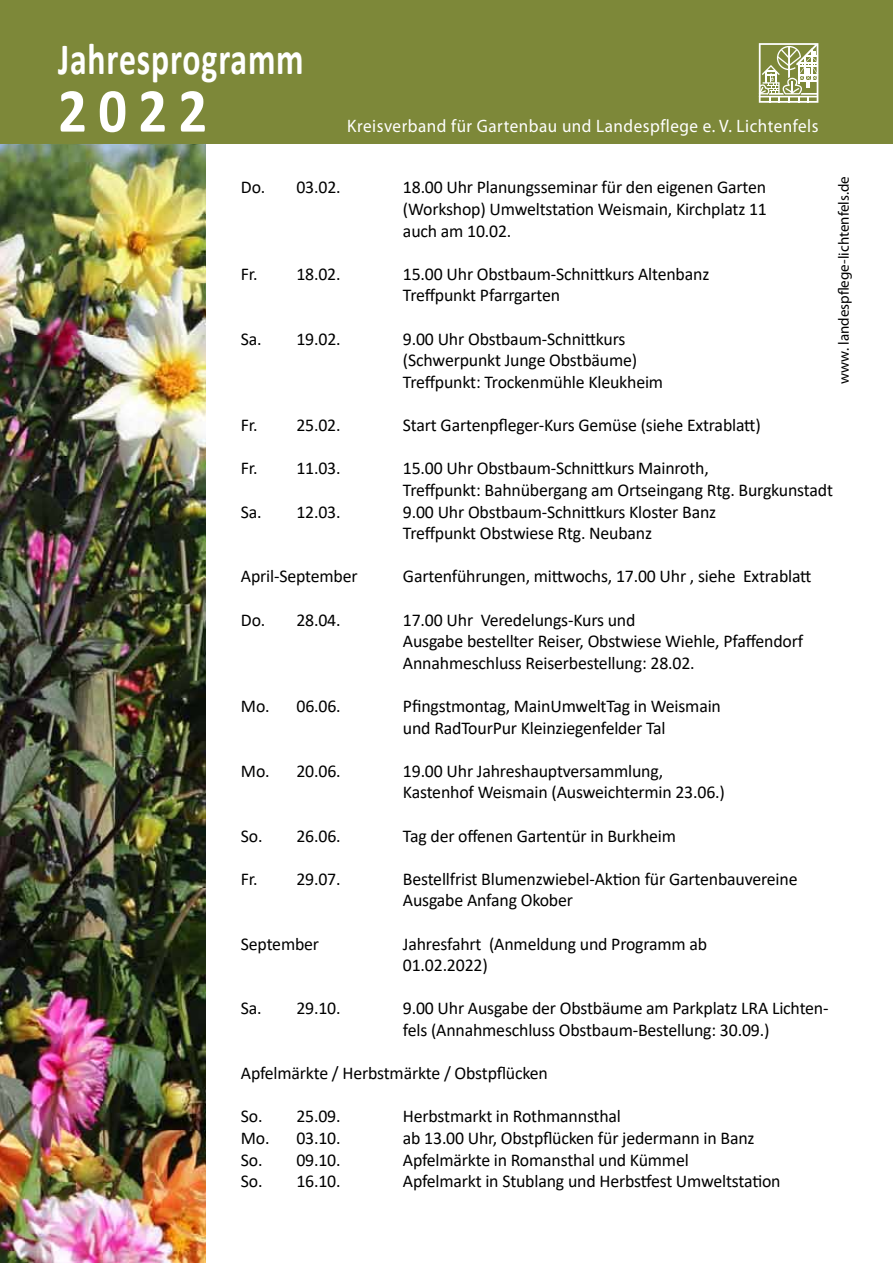
<style>
.page{position:relative;width:893px;height:1263px;background:#fff}
.page>*{position:absolute;margin:0;border:0;box-sizing:border-box;transform-origin:0 0}
.t1{font:700 63px "Calibri";color:#fff;scale:.9 1}
.t2{font:700 45px "Calibri";letter-spacing:.025em;color:#fff;scale:.75 1}
.t3{font:18px/21.6px "Calibri";letter-spacing:-.01em;color:#000}
.t4{font:18px "Myriad Pro";letter-spacing:.03em;color:#fff;scale:.95 1}
.t5{font:15px "Myriad Pro";color:#000}
</style>
<div class="page">
<img style="left:0;top:144px;width:206px;height:1119px">
<div style="left:0;top:0;width:893px;height:144px;background:#7d8839"></div>
<svg style="left:759px;top:43px;width:59px;height:60px"></svg>
<h2 class="t2" style="left:58px;top:27px;width:329px">Jahresprogramm</h2>
<h1 class="t1" style="left:58px;top:66px;width:167px">2022</h1>
<p class="t4" style="left:347px;top:115px;width:498px">Kreisverband für Gartenbau und Landespflege e. V. Lichtenfels</p>
<p class="t5" style="left:835px;top:384px;width:209px;rotate:-90deg">www. landespflege-lichtenfels.de</p>
<p class="t3" style="left:241px;top:176px;width:101px">Do. 03.02.</p>
<p class="t3" style="left:403px;top:176px;width:366px;text-align:justify">18.00 Uhr Planungsseminar für den eigenen Garten (Workshop) Umweltstation Weismain, Kirchplatz 11 auch am 10.02.</p>
<p class="t3" style="left:241px;top:263px;width:101px">Fr. 18.02.</p>
<p class="t3" style="left:403px;top:263px;width:308px">15.00 Uhr Obstbaum-Schnittkurs Altenbanz<br>Treffpunkt Pfarrgarten</p>
<p class="t3" style="left:241px;top:327px;width:101px">Sa. 19.02.</p>
<p class="t3" style="left:403px;top:327px;width:262px">9.00 Uhr Obstbaum-Schnittkurs (Schwerpunkt Junge Obstbäume)<br>Treffpunkt: Trockenmühle Kleukheim</p>
<p class="t3" style="left:241px;top:414px;width:101px">Fr. 25.02.</p>
<p class="t3" style="left:403px;top:414px;width:359px">Start Gartenpfleger-Kurs Gemüse (siehe Extrablatt)</p>
<p class="t3" style="left:241px;top:457px;width:101px">Fr. 11.03.</p>
<p class="t3" style="left:403px;top:457px;width:432px">15.00 Uhr Obstbaum-Schnittkurs Mainroth,<br>Treffpunkt: Bahnübergang am Ortseingang Rtg. Burgkunstadt</p>
<p class="t3" style="left:241px;top:500px;width:101px">Sa. 12.03.</p>
<p class="t3" style="left:403px;top:500px;width:315px">9.00 Uhr Obstbaum-Schnittkurs Kloster Banz<br>Treffpunkt Obstwiese Rtg. Neubanz</p>
<p class="t3" style="left:241px;top:565px;width:118px">April-September</p>
<p class="t3" style="left:403px;top:565px;width:410px">Gartenführungen, mittwochs, 17.00 Uhr , siehe Extrablatt</p>
<p class="t3" style="left:241px;top:608px;width:101px">Do. 28.04.</p>
<p class="t3" style="left:403px;top:608px;width:402px">17.00 Uhr Veredelungs-Kurs und<br>Ausgabe bestellter Reiser, Obstwiese Wiehle, Pfaffendorf<br>Annahmeschluss Reiserbestellung: 28.02.</p>
<p class="t3" style="left:241px;top:695px;width:101px">Mo. 06.06.</p>
<p class="t3" style="left:403px;top:695px;width:319px">Pfingstmontag, MainUmweltTag in Weismain und RadTourPur Kleinziegenfelder Tal</p>
<p class="t3" style="left:241px;top:759px;width:101px">Mo. 20.06.</p>
<p class="t3" style="left:403px;top:759px;width:323px">19.00 Uhr Jahreshauptversammlung,<br>Kastenhof Weismain (Ausweichtermin 23.06.)</p>
<p class="t3" style="left:241px;top:824px;width:101px">So. 26.06.</p>
<p class="t3" style="left:403px;top:824px;width:275px">Tag der offenen Gartentür in Burkheim</p>
<p class="t3" style="left:241px;top:867px;width:101px">Fr. 29.07.</p>
<p class="t3" style="left:403px;top:867px;width:396px">Bestellfrist Blumenzwiebel-Aktion für Gartenbauvereine<br>Ausgabe Anfang Okober</p>
<p class="t3" style="left:241px;top:932px;width:80px">September</p>
<p class="t3" style="left:403px;top:932px;width:306px">Jahresfahrt (Anmeldung und Programm ab<br>01.02.2022)</p>
<p class="t3" style="left:241px;top:997px;width:101px">Sa. 29.10.</p>
<p class="t3" style="left:403px;top:997px;width:427px">9.00 Uhr Ausgabe der Obstbäume am Parkplatz LRA Lichten&shy;fels (Annahmeschluss Obstbaum-Bestellung: 30.09.)</p>
<p class="t3" style="left:241px;top:1062px;width:308px">Apfelmärkte / Herbstmärkte / Obstpflücken</p>
<p class="t3" style="left:241px;top:1105px;width:101px">So. 25.09.</p>
<p class="t3" style="left:403px;top:1105px;width:220px">Herbstmarkt in Rothmannsthal</p>
<p class="t3" style="left:241px;top:1127px;width:101px">Mo. 03.10.</p>
<p class="t3" style="left:403px;top:1127px;width:353px">ab 13.00 Uhr, Obstpflücken für jedermann in Banz</p>
<p class="t3" style="left:241px;top:1148px;width:101px">So. 09.10.</p>
<p class="t3" style="left:403px;top:1148px;width:287px">Apfelmärkte in Romansthal und Kümmel</p>
<p class="t3" style="left:241px;top:1170px;width:101px">So. 16.10.</p>
<p class="t3" style="left:403px;top:1170px;width:379px">Apfelmarkt in Stublang und Herbstfest Umweltstation</p>
</div>
